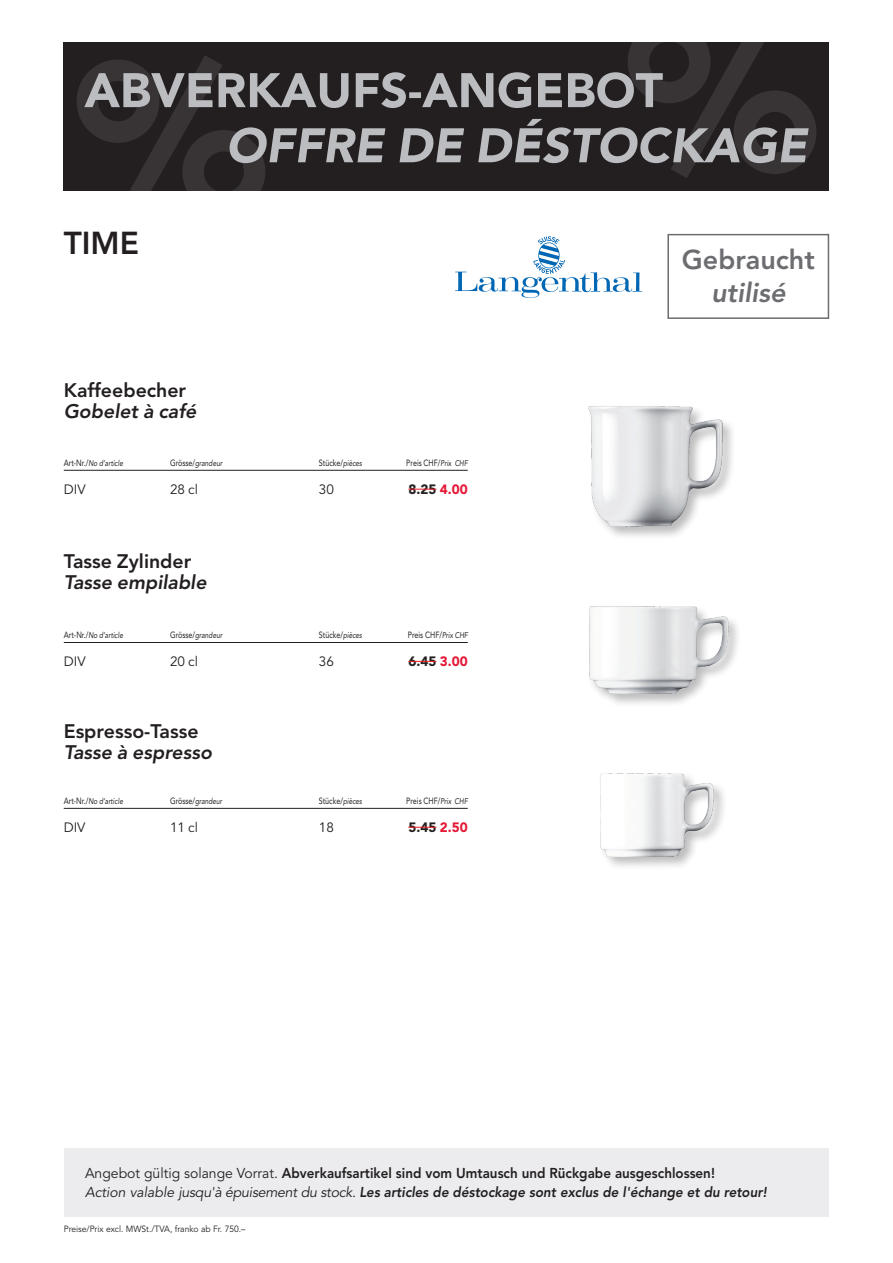
<style>
.page{position:relative;width:893px;height:1263px;background:#fff}
.page>*{position:absolute;margin:0;border:0;box-sizing:border-box;transform-origin:0 0}
.Abverkauf_Titel-klei{font:800 31.5px "Avenir LT Std";color:#231f20}
.Abverkauf_Produktnam{font:800 27px "Avenir LT Std";color:#6c6d70}
.Abverkauf_Produktnam-2{font:italic 800 27px "Avenir LT Std";color:#6c6d70}
.Abverkauf_Produktnam-3{font:italic 800 19.5px "Avenir LT Std";color:#231f20}
.Abverkauf_Produktnam-4{font:800 19.5px "Avenir LT Std";color:#231f20}
.t1{font:800 14.25px/19.5px "Avenir LT Std";color:#231f20;scale:.94 1}
.Abverkauf_Produktbes{font:13.5px "Avenir LT Std";color:#231f20}
.Abverkauf_Produktbes-2{font:900 13.5px "Avenir LT Std";color:#231f20}
.Abverkauf_Tabellenko{font:9px "Avenir LT Std";color:#231f20;scale:.8 1}
.t2{font:9px "Avenir LT Std";color:#231f20;scale:.95 1}
.Abverkauf_Tabellenko-2{font:italic 8.25px "Avenir LT Std";color:#231f20;scale:.8 1}
.s1{font-style:normal;font-size:9px}
.s2{font-style:italic;font-size:8.25px}
.s3{color:#e51836}
.s4{font-weight:400}
.s5{font-weight:400;font-style:italic}
.s6{font-style:italic}
</style>
<div class="page">
<div style="left:64px;top:43px;width:765px;height:148px;background:#231f20"></div>
<svg style="left:77px;top:42px;width:739px;height:149px"></svg>
<div style="left:64px;top:1148px;width:765px;height:68px;background:#ececee"></div>
<div style="left:587px;top:404px;width:150px;height:136px;background:#231f20;opacity:.3"></div>
<img style="left:587px;top:405px;width:138px;height:122px">
<hr style="left:64px;top:470px;width:404px;height:1px;background:#231f20">
<svg style="left:408px;top:489px;width:28px;height:1px"></svg>
<div style="left:588px;top:605px;width:154px;height:103px;background:#231f20;opacity:.3"></div>
<img style="left:588px;top:605px;width:142px;height:90px">
<hr style="left:64px;top:642px;width:404px;height:1px;background:#231f20">
<svg style="left:408px;top:661px;width:28px;height:1px"></svg>
<div style="left:667px;top:234px;width:162px;height:85px;border:2px solid #6c6d70"></div>
<div style="left:598px;top:772px;width:130px;height:98px;background:#231f20;opacity:.3"></div>
<img style="left:598px;top:772px;width:119px;height:88px">
<hr style="left:64px;top:808px;width:404px;height:1px;background:#231f20">
<svg style="left:408px;top:827px;width:28px;height:1px"></svg>
<svg style="left:455px;top:236px;width:187px;height:62px"></svg>
<p class="Abverkauf_Titel-klei" style="left:64px;top:225px;width:77px">TIME</p>
<p class="Abverkauf_Produktnam-4" style="left:64px;top:379px;width:124px">Kaffeebecher</p>
<p class="Abverkauf_Produktnam-3" style="left:64px;top:400px;width:134px">Gobelet à café</p>
<p class="Abverkauf_Tabellenko-2" style="left:64px;top:458px;width:76px"><span class="s1">Art-Nr./</span>No d’article</p>
<p class="Abverkauf_Tabellenko-2" style="left:170px;top:458px;width:67px"><span class="s1">Grösse/</span>grandeur</p>
<p class="Abverkauf_Tabellenko" style="left:319px;top:457px;width:56px">Stücke/<span class="s2">pièces</span></p>
<p class="Abverkauf_Tabellenko" style="left:406px;top:457px;width:78px">Preis CHF/<span class="s2">Prix CHF</span></p>
<p class="Abverkauf_Produktbes" style="left:64px;top:481px;width:23px">DIV</p>
<p class="Abverkauf_Produktbes" style="left:170px;top:481px;width:29px">28 cl</p>
<p class="Abverkauf_Produktbes" style="left:319px;top:481px;width:17px">30</p>
<p class="Abverkauf_Produktbes-2" style="left:408px;top:481px;width:61px">8.25 <span class="s3">4.00</span></p>
<p class="Abverkauf_Produktnam-4" style="left:64px;top:549px;width:129px">Tasse Zylinder</p>
<p class="Abverkauf_Produktnam-3" style="left:64px;top:570px;width:144px">Tasse empilable</p>
<p class="Abverkauf_Tabellenko-2" style="left:64px;top:630px;width:76px"><span class="s1">Art-Nr./</span>No d’article</p>
<p class="Abverkauf_Tabellenko-2" style="left:170px;top:630px;width:67px"><span class="s1">Grösse/</span>grandeur</p>
<p class="Abverkauf_Tabellenko" style="left:319px;top:629px;width:56px">Stücke/<span class="s2">pièces</span></p>
<p class="Abverkauf_Tabellenko" style="left:408px;top:629px;width:76px">Preis CHF/<span class="s2">Prix CHF</span></p>
<p class="Abverkauf_Produktbes" style="left:64px;top:653px;width:23px">DIV</p>
<p class="Abverkauf_Produktbes" style="left:170px;top:653px;width:29px">20 cl</p>
<p class="Abverkauf_Produktbes" style="left:319px;top:653px;width:17px">36</p>
<p class="Abverkauf_Produktbes-2" style="left:408px;top:653px;width:61px">6.45 <span class="s3">3.00</span></p>
<p class="Abverkauf_Produktnam-4" style="left:64px;top:719px;width:136px">Espresso-Tasse</p>
<p class="Abverkauf_Produktnam-3" style="left:64px;top:740px;width:150px">Tasse à espresso</p>
<p class="Abverkauf_Tabellenko-2" style="left:64px;top:796px;width:76px"><span class="s1">Art-Nr./</span>No d’article</p>
<p class="Abverkauf_Tabellenko-2" style="left:170px;top:796px;width:67px"><span class="s1">Grösse/</span>grandeur</p>
<p class="Abverkauf_Tabellenko" style="left:319px;top:795px;width:56px">Stücke/<span class="s2">pièces</span></p>
<p class="Abverkauf_Tabellenko" style="left:406px;top:795px;width:78px">Preis CHF/<span class="s2">Prix CHF</span></p>
<p class="Abverkauf_Produktbes" style="left:64px;top:819px;width:23px">DIV</p>
<p class="Abverkauf_Produktbes" style="left:170px;top:819px;width:29px">11 cl</p>
<p class="Abverkauf_Produktbes" style="left:319px;top:819px;width:17px">18</p>
<p class="Abverkauf_Produktbes-2" style="left:408px;top:819px;width:61px">5.45 <span class="s3">2.50</span></p>
<p class="Abverkauf_Produktnam" style="left:682px;top:243px;width:135px">Gebraucht</p>
<p class="Abverkauf_Produktnam-2" style="left:711px;top:276px;width:76px">utilisé</p>
<p class="t1" style="left:85px;top:1163px;width:727px"><span class="s4">Angebot gültig solange Vorrat.</span> Abverkaufsartikel sind vom Umtausch und Rückgabe ausgeschlossen!<br><span class="s5">Action valable jusqu'à épuisement du stock.</span> <span class="s6">Les articles de déstockage sont exclus de l'échange et du retour!</span></p>
<p class="t2" style="left:64px;top:1223px;width:193px">Preise/Prix excl. MWSt./TVA, franko ab Fr. 750.–</p>
</div>
